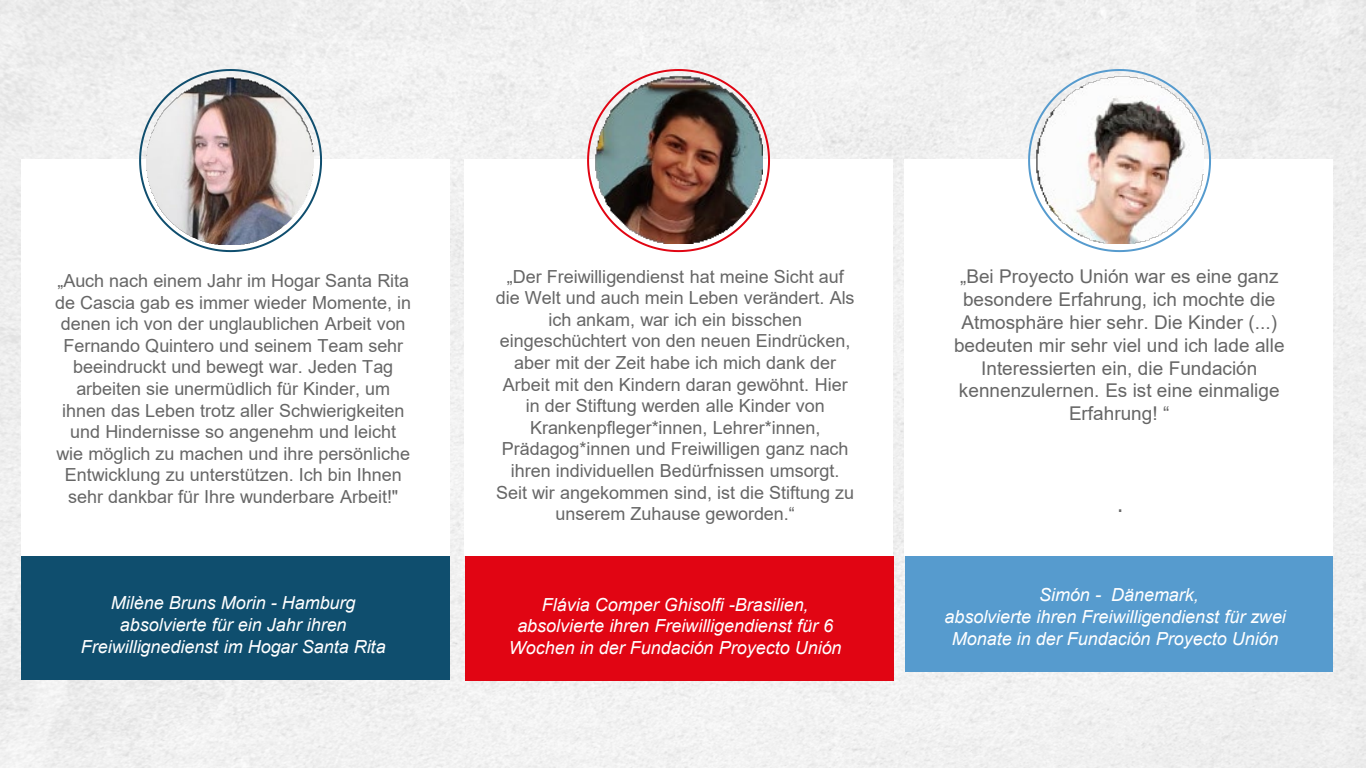
<style>
.page{position:relative;width:1366px;height:768px;background:#fff}
.page>*{position:absolute;margin:0;border:0;box-sizing:border-box;transform-origin:0 0}
.t1{font:19px/22.8px "Arial";color:#666;text-align:center}
.t2{font:19px "Verdana";color:#666}
.t3{font:18px/21.6px "Arial";letter-spacing:-.005em;color:#666;text-align:center}
.t4{font:italic 18px/21.6px "Arial";color:#fff;text-align:center}
</style>
<div class="page">
<div style="left:0;top:1px;width:1366px;height:767px;background:#f0f0f0"></div>
<div style="left:905px;top:159px;width:428px;height:397px;background:#fff"></div>
<div style="left:465px;top:159px;width:428px;height:397px;background:#fff"></div>
<div style="left:21px;top:159px;width:428px;height:397px;background:#fff"></div>
<img style="left:138px;top:68px;width:185px;height:185px">
<div style="left:465px;top:556px;width:428px;height:125px;background:#e10513"></div>
<div style="left:905px;top:556px;width:428px;height:115px;background:#569bce"></div>
<img style="left:586px;top:68px;width:185px;height:185px">
<svg style="left:1027px;top:68px;width:185px;height:185px"></svg>
<div style="left:21px;top:556px;width:428px;height:123px;background:#0f4e6e"></div>
<p class="t3" style="left:55px;top:270px;width:357px">„Auch nach einem Jahr im Hogar Santa Rita de Cascia gab es immer wieder Momente, in denen ich von der unglaublichen Arbeit von Fernando Quintero und seinem Team sehr beeindruckt und bewegt war. Jeden Tag arbeiten sie unermüdlich für Kinder, um ihnen das Leben trotz aller Schwierigkeiten und Hindernisse so angenehm und leicht wie möglich zu machen und ihre persönliche Entwicklung zu unterstützen. Ich bin Ihnen sehr dankbar für Ihre wunderbare Arbeit!"</p>
<p class="t4" style="left:111px;top:592px;width:246px">Milène Bruns Morin - Hamburg</p>
<p class="t4" style="left:81px;top:614px;width:306px">absolvierte für ein Jahr ihren<br>Freiwillignedienst im Hogar Santa Rita</p>
<p class="t3" style="left:496px;top:265px;width:360px">„Der Freiwilligendienst hat meine Sicht auf die Welt und auch mein Leben verändert. Als ich ankam, war ich ein bisschen eingeschüchtert von den neuen Eindrücken, aber mit der Zeit habe ich mich dank der Arbeit mit den Kindern daran gewöhnt. Hier in der Stiftung werden alle Kinder von Krankenpfleger*innen, Lehrer*innen, Prädagog*innen und Freiwilligen ganz nach ihren individuellen Bedürfnissen umsorgt.<br>Seit wir angekommen sind, ist die Stiftung zu unserem Zuhause geworden.“</p>
<p class="t4" style="left:509px;top:594px;width:334px">Flávia Comper Ghisolfi -Brasilien, absolvierte ihren Freiwilligendienst für 6<br>Wochen in der Fundación Proyecto Unión</p>
<p class="t1" style="left:954px;top:265px;width:332px">„Bei Proyecto Unión war es eine ganz besondere Erfahrung, ich mochte die Atmosphäre hier sehr. Die Kinder (...) bedeuten mir sehr viel und ich lade alle Interessierten ein, die Fundación kennenzulernen. Es ist eine einmalige Erfahrung! “</p>
<p class="t2" style="left:1117px;top:492px;width:8px">.</p>
<p class="t4" style="left:1039px;top:584px;width:161px">Simón - Dänemark,</p>
<p class="t4" style="left:944px;top:606px;width:343px">absolvierte ihren Freiwilligendienst für zwei<br>Monate in der Fundación Proyecto Unión</p>
</div>
